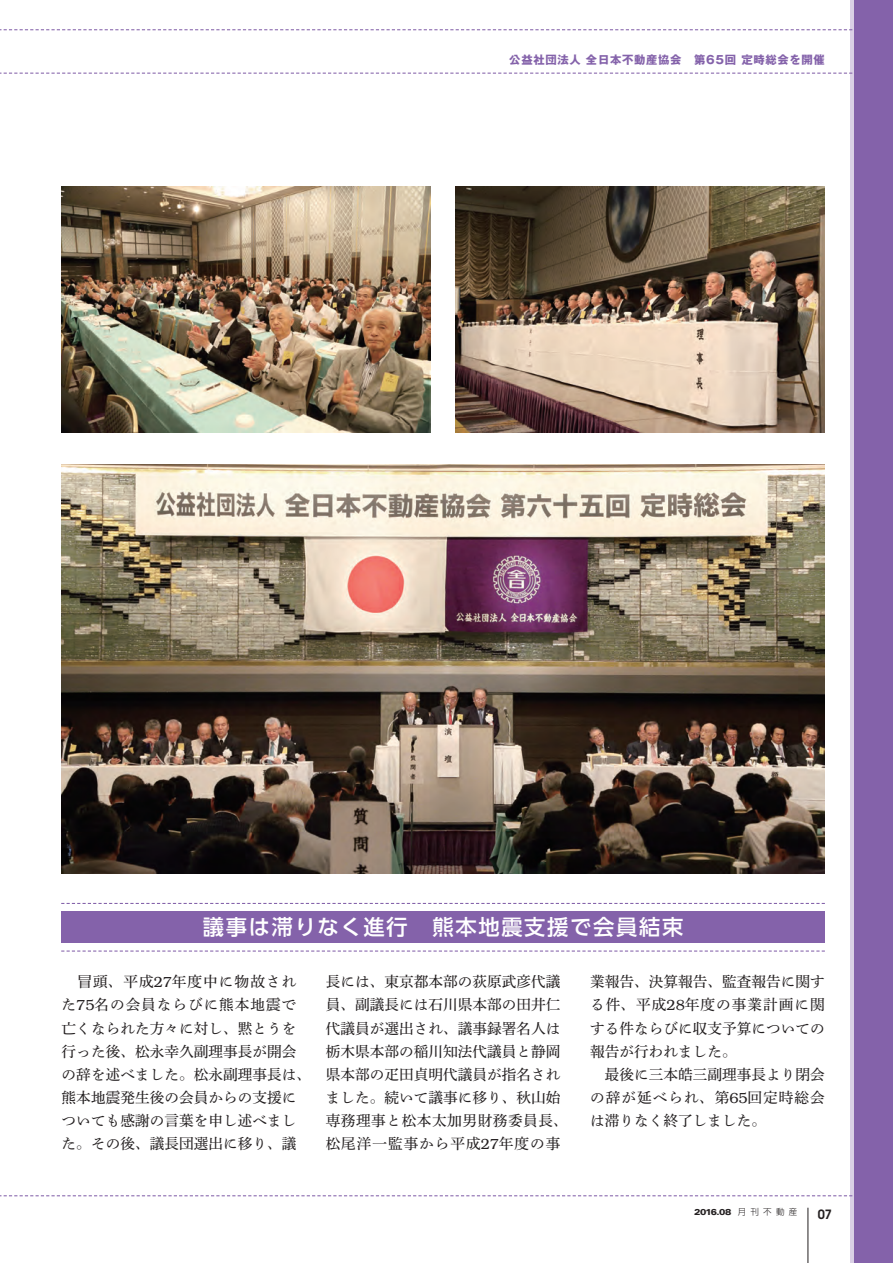
<style>
.page{position:relative;width:893px;height:1263px;background:#fff}
.page>*{position:absolute;margin:0;border:0;box-sizing:border-box;transform-origin:0 0}
.t1{font:500 21.3px "UD Shin Go Pr 6";letter-spacing:.08em;color:#fff}
.t2{font:14.7px/23.2px "Shuei Min Pro M";color:#231f20}
.t3{font:600 12.75px "Avant Garde";color:#231f20}
.t4{font:700 11.4px "Gothic MB101 Pr 6";letter-spacing:.06em;color:#8462aa}
.t5{font:900 expanded 8.55px "Univers";letter-spacing:-.065em;color:#231f20}
.s1{font-family:"Ryumin Pro"}
.s2{font-family:"Bookman";font-weight:300}
.s3{font-family:"UD Shin Go Pr 6";font-weight:300;font-stretch:normal}
</style>
<div class="page">
<svg style="left:0;top:29px;width:850px;height:1px"></svg>
<svg style="left:0;top:73px;width:850px;height:1px"></svg>
<svg style="left:0;top:1195px;width:850px;height:1px"></svg>
<svg style="left:850px;top:0;width:5px;height:1263px;background:#c8b9d9"></svg>
<div style="left:855px;top:0;width:38px;height:1263px;background:#8462aa"></div>
<div style="left:61px;top:911px;width:764px;height:32px;background:#8462aa"></div>
<svg style="left:61px;top:903px;width:764px;height:1px"></svg>
<svg style="left:61px;top:950px;width:764px;height:1px"></svg>
<img style="left:61px;top:186px;width:370px;height:247px">
<img style="left:455px;top:186px;width:370px;height:247px">
<img style="left:61px;top:464px;width:764px;height:409px">
<hr style="left:808px;top:1208px;width:1px;height:55px;background:#231f20">
<p class="t4" style="left:509px;top:50px;width:317px">公益社団法人 全日本不動産協会　第65回 定時総会を開催</p>
<p class="t1" style="left:203px;top:910px;width:482px">議事は滞りなく進行　熊本地震支援で会員結束</p>
<p class="t2" style="left:590px;top:969px;width:236px">業報告<span class="s1">、</span>決算報告<span class="s1">、</span>監査報告に関する件<span class="s1">、</span>平成<span class="s2">28</span>年度の事業計画に関する件ならびに収支予算についての報告が行われました<span class="s1">。<br></span>　最後に三本皓三副理事長より閉会の辞が延べられ<span class="s1">、</span>第<span class="s2">65</span>回定時総会は滞りなく終了しました<span class="s1">。</span></p>
<p class="t2" style="left:62px;top:969px;width:251px">　冒頭<span class="s1">、</span>平成<span class="s2">27</span>年度中に物故された<span class="s2">75</span>名の会員ならびに熊本地震で亡くなられた方々に対し<span class="s1">、</span>黙とうを行った後<span class="s1">、</span>松永幸久副理事長が開会の辞を述べました<span class="s1">。</span>松永副理事長は<span class="s1">、</span>熊本地震発生後の会員からの支援についても感謝の言葉を申し述べました<span class="s1">。</span>その後<span class="s1">、</span>議長団選出に移り<span class="s1">、</span>議</p>
<p class="t2" style="left:326px;top:969px;width:244px">長には<span class="s1">、</span>東京都本部の荻原武彦代議員<span class="s1">、</span>副議長には石川県本部の田井仁代議員が選出され<span class="s1">、</span>議事録署名人は栃木県本部の稲川知法代議員と静岡県本部の疋田貞明代議員が指名されました<span class="s1">。</span>続いて議事に移り<span class="s1">、</span>秋山始専務理事と松本太加男財務委員長<span class="s1">、</span>松尾洋一監事から平成<span class="s2">27</span>年度の事</p>
<p class="t5" style="left:694px;top:1207px;width:105px">2016.08 <span class="s3">月刊不動産</span></p>
<p class="t3" style="left:818px;top:1206px;width:16px">07</p>
</div>
